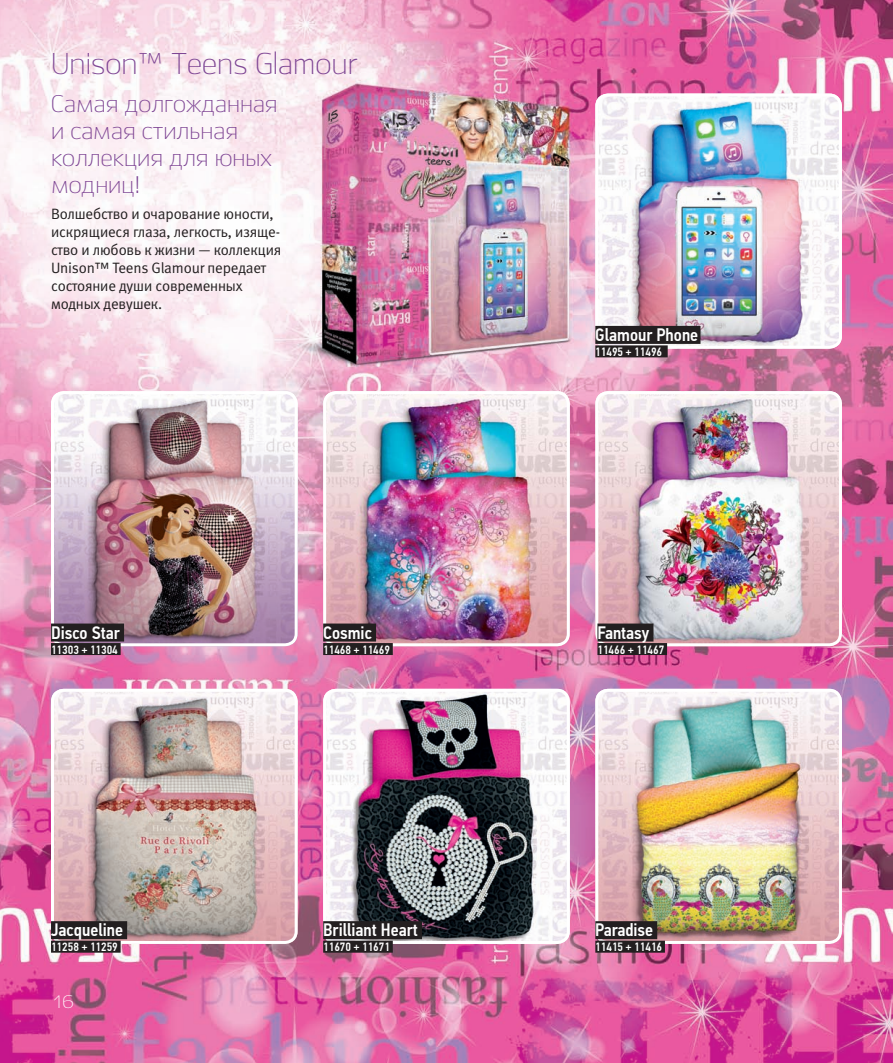
<style>
.page{position:relative;width:893px;height:1063px;background:#fff}
.page>*{position:absolute;margin:0;border:0;box-sizing:border-box;transform-origin:0 0}
.Заголовок_раздела{font:300 30px "Ekibastuz";color:#7e4594}
.Подзаголовок{font:300 24px/27px "Ekibastuz";color:#7e4594}
.Название_комплекта{font:500 18px "PF Din Text Cond Pro";color:#fff}
.Номер_страницы{font:300 18px "Ekibastuz";color:#fff}
.Текст_простой{font:15px/18px "Meta Normal C";letter-spacing:-.01em;color:#231f20}
.Номер_комплекта{font:500 12px "PF Din Text Cond Pro";color:#fff}
</style>
<div class="page">
<img style="left:0;top:0;width:893px;height:1063px">
<img style="left:323px;top:689px;width:247px;height:255px">
<div style="left:323px;top:689px;width:247px;height:255px;border:3px solid #fff;border-radius:11px"></div>
<img style="left:595px;top:94px;width:247px;height:255px">
<div style="left:595px;top:94px;width:247px;height:255px;border:3px solid #fff;border-radius:11px"></div>
<img style="left:595px;top:689px;width:247px;height:255px">
<div style="left:595px;top:689px;width:247px;height:255px;border:3px solid #fff;border-radius:11px"></div>
<img style="left:323px;top:391px;width:247px;height:255px">
<div style="left:323px;top:391px;width:247px;height:255px;border:3px solid #fff;border-radius:11px"></div>
<img style="left:595px;top:391px;width:247px;height:255px">
<div style="left:595px;top:391px;width:247px;height:255px;border:3px solid #fff;border-radius:11px"></div>
<img style="left:51px;top:689px;width:247px;height:255px">
<div style="left:51px;top:689px;width:247px;height:255px;border:3px solid #fff;border-radius:11px"></div>
<img style="left:51px;top:391px;width:247px;height:255px">
<div style="left:51px;top:391px;width:247px;height:255px;border:3px solid #fff;border-radius:11px"></div>
<div style="left:595px;top:326px;width:105px;height:18px;background:#231f20"></div>
<div style="left:595px;top:345px;width:73px;height:12px;background:#231f20"></div>
<div style="left:597px;top:624px;width:56px;height:18px;background:#231f20"></div>
<div style="left:597px;top:643px;width:70px;height:12px;background:#231f20"></div>
<div style="left:51px;top:624px;width:73px;height:18px;background:#231f20"></div>
<div style="left:51px;top:643px;width:70px;height:12px;background:#231f20"></div>
<div style="left:51px;top:921px;width:76px;height:18px;background:#231f20"></div>
<div style="left:51px;top:941px;width:70px;height:12px;background:#231f20"></div>
<div style="left:595px;top:921px;width:62px;height:18px;background:#231f20"></div>
<div style="left:595px;top:941px;width:70px;height:12px;background:#231f20"></div>
<div style="left:323px;top:921px;width:99px;height:18px;background:#231f20"></div>
<div style="left:323px;top:941px;width:70px;height:12px;background:#231f20"></div>
<div style="left:323px;top:624px;width:53px;height:18px;background:#231f20"></div>
<div style="left:323px;top:643px;width:70px;height:12px;background:#231f20"></div>
<p class="Заголовок_раздела" style="left:51px;top:45px;width:308px">Unison™ Teens Glamour</p>
<p class="Подзаголовок" style="left:51px;top:90px;width:228px">Самая долгожданная и самая стильная коллекция для юных модниц!</p>
<p class="Текст_простой" style="left:51px;top:205px;width:232px">Волшебство и очарование юности, искрящиеся глаза, легкость, изяще&shy;ство и любовь к жизни — коллекция<br>Unison™ Teens Glamour передает состояние души современных модных девушек.</p>
<p class="Название_комплекта" style="left:51px;top:622px;width:70px">Disco Star</p>
<p class="Номер_комплекта" style="left:51px;top:642px;width:68px">11303 + 11304</p>
<p class="Название_комплекта" style="left:51px;top:919px;width:74px">Jacqueline</p>
<p class="Номер_комплекта" style="left:51px;top:940px;width:68px">11258 + 11259</p>
<p class="Номер_страницы" style="left:51px;top:991px;width:25px">16</p>
<p class="Название_комплекта" style="left:323px;top:622px;width:50px">Cosmic</p>
<p class="Номер_комплекта" style="left:323px;top:642px;width:68px">11468 + 11469</p>
<p class="Название_комплекта" style="left:323px;top:919px;width:96px">Brilliant Heart</p>
<p class="Номер_комплекта" style="left:323px;top:940px;width:68px">11670 + 11671</p>
<p class="Название_комплекта" style="left:595px;top:324px;width:104px">Glamour Phone</p>
<p class="Номер_комплекта" style="left:595px;top:345px;width:68px">11495 + 11496</p>
<p class="Название_комплекта" style="left:597px;top:622px;width:53px">Fantasy</p>
<p class="Номер_комплекта" style="left:597px;top:642px;width:68px">11466 + 11467</p>
<p class="Название_комплекта" style="left:595px;top:919px;width:59px">Paradise</p>
<p class="Номер_комплекта" style="left:595px;top:940px;width:68px">11415 + 11416</p>
</div>
